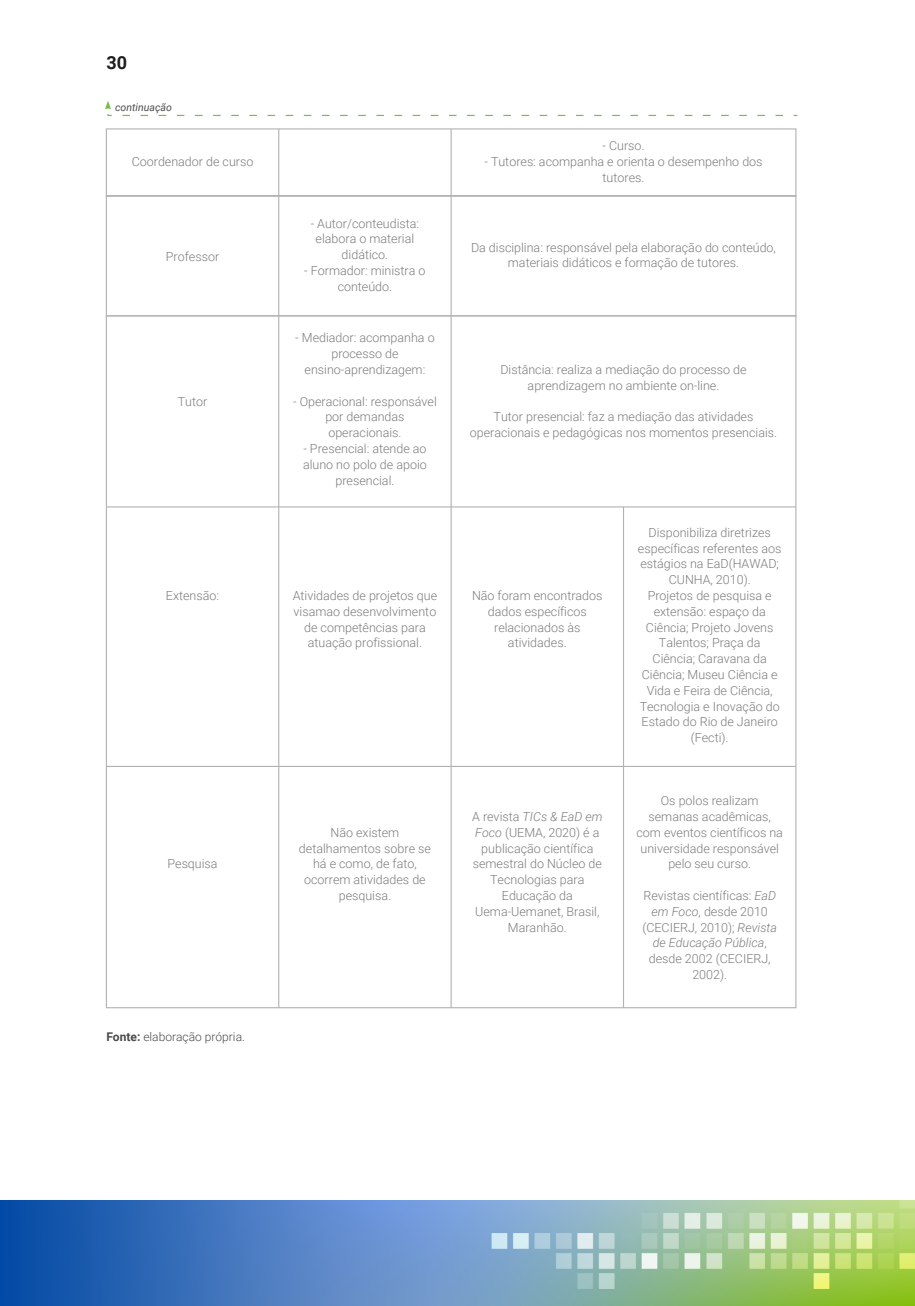
<style>
.page{position:relative;width:915px;height:1306px;background:#fff}
.page>*{position:absolute;margin:0;border:0;box-sizing:border-box;transform-origin:0 0}
.t1{font:700 18px "Roboto";color:#1d1d1b}
.t2{font:300 12.45px/15.8px "Roboto";color:#7c7c7b;text-align:center}
.t3{font:300 12px "Roboto";color:#4a4a49}
.t4{font:italic 10.5px "Roboto";color:#4d4d4f}
.s1{font-weight:700}
.s2{font-style:italic}
</style>
<div class="page">
<img style="left:0;top:128px;width:914px;height:1177px">
<div style="left:106px;top:128px;width:690px;height:68px;border:1px solid #b2b2b2"></div>
<hr style="left:450px;top:129px;width:1px;height:67px;background:#b2b2b2">
<hr style="left:278px;top:129px;width:1px;height:67px;background:#b2b2b2">
<div style="left:106px;top:195px;width:690px;height:121px;border:1px solid #b2b2b2"></div>
<hr style="left:106px;top:195px;width:689px;height:1px;background:#b2b2b2">
<hr style="left:450px;top:196px;width:1px;height:120px;background:#b2b2b2">
<hr style="left:278px;top:196px;width:1px;height:120px;background:#b2b2b2">
<hr style="left:106px;top:506px;width:689px;height:1px;background:#b2b2b2">
<hr style="left:106px;top:765px;width:689px;height:2px;background:#b2b2b2">
<hr style="left:622px;top:507px;width:2px;height:500px;background:#b2b2b2">
<hr style="left:450px;top:316px;width:1px;height:691px;background:#b2b2b2">
<hr style="left:278px;top:316px;width:1px;height:691px;background:#b2b2b2">
<svg style="left:105px;top:101px;width:693px;height:15px"></svg>
<h1 class="t1" style="left:106px;top:50px;width:22px">30</h1>
<p class="t4" style="left:115px;top:100px;width:58px">continuação</p>
<p class="t2" style="left:132px;top:153px;width:123px">Coordenador de curso</p>
<p class="t2" style="left:166px;top:248px;width:55px">Professor</p>
<p class="t2" style="left:178px;top:393px;width:31px">Tutor</p>
<p class="t2" style="left:166px;top:587px;width:55px">Extensão:</p>
<p class="t2" style="left:167px;top:855px;width:52px">Pesquisa</p>
<p class="t3" style="left:106px;top:1028px;width:140px"><span class="s1">Fonte:</span> elaboração própria.</p>
<p class="t2" style="left:310px;top:215px;width:110px">- Autor/conteudista: elabora o material didático.</p>
<p class="t2" style="left:304px;top:262px;width:123px">- Formador: ministra o conteúdo.</p>
<p class="t2" style="left:295px;top:330px;width:141px">- Mediador: acompanha o processo de ensino-aprendizagem:</p>
<p class="t2" style="left:293px;top:393px;width:145px">- Operacional: responsável por demandas operacionais.</p>
<p class="t2" style="left:303px;top:440px;width:125px">- Presencial: atende ao aluno no polo de apoio presencial.</p>
<p class="t2" style="left:292px;top:587px;width:146px">Atividades de projetos que visamao desenvolvimento de competências para atuação profissional.</p>
<p class="t2" style="left:299px;top:824px;width:133px">Não existem detalhamentos sobre se há e como, de fato, ocorrem atividades de pesquisa.</p>
<p class="t2" style="left:602px;top:137px;width:44px">- Curso.</p>
<p class="t2" style="left:484px;top:153px;width:279px">- Tutores: acompanha e orienta o desempenho dos tutores.</p>
<p class="t2" style="left:471px;top:239px;width:306px">Da disciplina: responsável pela elaboração do conteúdo, materiais didáticos e formação de tutores.</p>
<p class="t2" style="left:500px;top:361px;width:248px">Distância: realiza a mediação do processo de aprendizagem no ambiente on-line.</p>
<p class="t2" style="left:469px;top:408px;width:309px">Tutor presencial: faz a mediação das atividades operacionais e pedagógicas nos momentos presenciais.</p>
<p class="t2" style="left:472px;top:587px;width:132px">Não foram encontrados dados específicos relacionados às atividades.</p>
<p class="t2" style="left:472px;top:808px;width:132px">A revista <span class="s2">TICs &amp; EaD em<br>Foco</span> (UEMA, 2020) é a publicação científica semestral do Núcleo de<br>Tecnologias para<br>Educação da<br>Uema-Uemanet, Brasil,<br>Maranhão.</p>
<p class="t2" style="left:637px;top:524px;width:145px">Disponibiliza diretrizes específicas referentes aos estágios na EaD(HAWAD;<br>CUNHA, 2010).<br>Projetos de pesquisa e extensão: espaço da<br>Ciência; Projeto Jovens<br>Talentos; Praça da<br>Ciência; Caravana da<br>Ciência; Museu Ciência e<br>Vida e Feira de Ciência,<br>Tecnologia e Inovação do<br>Estado do Rio de Janeiro (Fecti).</p>
<p class="t2" style="left:636px;top:792px;width:148px">Os polos realizam semanas acadêmicas, com eventos científicos na universidade responsável pelo seu curso.</p>
<p class="t2" style="left:642px;top:887px;width:136px">Revistas científicas: <span class="s2">EaD em Foco</span>, desde 2010 (CECIERJ, 2010); <span class="s2">Revista de Educação Pública</span>, desde 2002 (CECIERJ,<br>2002).</p>
</div>
